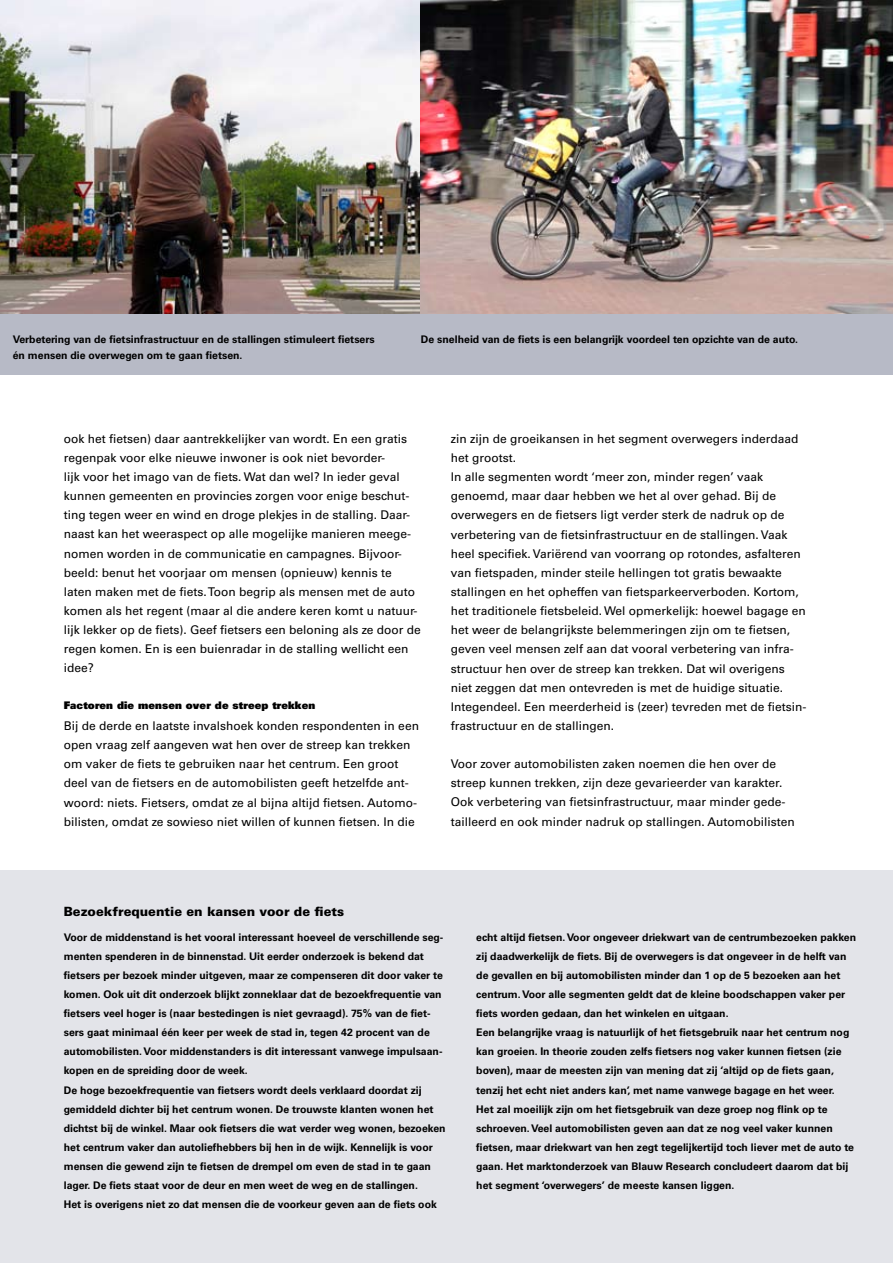
<style>
.page{position:relative;width:893px;height:1263px;background:#fff}
.page>*{position:absolute;margin:0;border:0;box-sizing:border-box;transform-origin:0 0}
.t1{font:900 12.75px "Univers LT";color:#000}
.t2{font:12px/19.2px "Univers LT";color:#000}
.t3{font:700 10.5px/19.2px "Univers LT";color:#000}
.t4{font:900 10.5px "Univers";letter-spacing:.01em;color:#000}
</style>
<div class="page">
<div style="left:0;top:871px;width:893px;height:392px;background:#e3e4e9"></div>
<div style="left:0;top:0;width:893px;height:375px;background:#b7bac6"></div>
<img style="left:0;top:0;width:893px;height:314px">
<p class="t3" style="left:13px;top:331px;width:364px;line-height:16.5px">Verbetering van de fietsinfrastructuur en de stallingen stimuleert fietsers én mensen die overwegen om te gaan fietsen.</p>
<p class="t3" style="left:421px;top:330px;width:379px">De snelheid van de fiets is een belangrijk voordeel ten opzichte van de auto.</p>
<p class="t2" style="left:64px;top:429px;width:358px">ook het fietsen) daar aantrekkelijker van wordt. En een gratis regenpak voor elke nieuwe inwoner is ook niet bevorder-<br>lijk voor het imago van de fiets. Wat dan wel? In ieder geval kunnen gemeenten en provincies zorgen voor enige beschut&shy;ting tegen weer en wind en droge plekjes in de stalling. Daar&shy;naast kan het weeraspect op alle mogelijke manieren meege&shy;nomen worden in de communicatie en campagnes. Bijvoor&shy;beeld: benut het voorjaar om mensen (opnieuw) kennis te laten maken met de fiets. Toon begrip als mensen met de auto komen als het regent (maar al die andere keren komt u natuur&shy;lijk lekker op de fiets). Geef fietsers een beloning als ze door de regen komen. En is een buienradar in de stalling wellicht een idee?</p>
<p class="t4" style="left:64px;top:698px;width:253px">Factoren die mensen over de streep trekken</p>
<p class="t2" style="left:64px;top:716px;width:357px">Bij de derde en laatste invalshoek konden respondenten in een open vraag zelf aangeven wat hen over de streep kan trekken om vaker de fiets te gebruiken naar het centrum. Een groot deel van de fietsers en de automobilisten geeft hetzelfde ant&shy;woord: niets. Fietsers, omdat ze al bijna altijd fietsen. Automo&shy;bilisten, omdat ze sowieso niet willen of kunnen fietsen. In die</p>
<p class="t2" style="left:451px;top:429px;width:357px">zin zijn de groeikansen in het segment overwegers inderdaad het grootst.<br>In alle segmenten wordt ‘meer zon, minder regen’ vaak genoemd, maar daar hebben we het al over gehad. Bij de overwegers en de fietsers ligt verder sterk de nadruk op de verbetering van de fietsinfrastructuur en de stallingen. Vaak heel specifiek. Variërend van voorrang op rotondes, asfalteren van fietspaden, minder steile hellingen tot gratis bewaakte stallingen en het opheffen van fietsparkeerverboden. Kortom, het traditionele fietsbeleid. Wel opmerkelijk: hoewel bagage en het weer de belangrijkste belemmeringen zijn om te fietsen, geven veel mensen zelf aan dat vooral verbetering van infra&shy;structuur hen over de streep kan trekken. Dat wil overigens niet zeggen dat men ontevreden is met de huidige situatie.<br>Integendeel. Een meerderheid is (zeer) tevreden met de fietsin&shy;frastructuur en de stallingen.</p>
<p class="t2" style="left:451px;top:754px;width:346px">Voor zover automobilisten zaken noemen die hen over de streep kunnen trekken, zijn deze gevarieerder van karakter.<br>Ook verbetering van fietsinfrastructuur, maar minder gede&shy;tailleerd en ook minder nadruk op stallingen. Automobilisten</p>
<p class="t1" style="left:64px;top:904px;width:282px">Bezoekfrequentie en kansen voor de fiets</p>
<p class="t3" style="left:64px;top:927px;width:383px">Voor de middenstand is het vooral interessant hoeveel de verschillende seg&shy;menten spenderen in de binnenstad. Uit eerder onderzoek is bekend dat fietsers per bezoek minder uitgeven, maar ze compenseren dit door vaker te komen. Ook uit dit onderzoek blijkt zonneklaar dat de bezoekfrequentie van fietsers veel hoger is (naar bestedingen is niet gevraagd). 75% van de fiet&shy;sers gaat minimaal één keer per week de stad in, tegen 42 procent van de automobilisten. Voor middenstanders is dit interessant vanwege impulsaan&shy;kopen en de spreiding door de week.<br>De hoge bezoekfrequentie van fietsers wordt deels verklaard doordat zij gemiddeld dichter bij het centrum wonen. De trouwste klanten wonen het dichtst bij de winkel. Maar ook fietsers die wat verder weg wonen, bezoeken het centrum vaker dan autoliefhebbers bij hen in de wijk. Kennelijk is voor mensen die gewend zijn te fietsen de drempel om even de stad in te gaan lager. De fiets staat voor de deur en men weet de weg en de stallingen.<br>Het is overigens niet zo dat mensen die de voorkeur geven aan de fiets ook</p>
<p class="t3" style="left:476px;top:927px;width:381px">echt altijd fietsen. Voor ongeveer driekwart van de centrumbezoeken pakken zij daadwerkelijk de fiets. Bij de overwegers is dat ongeveer in de helft van de gevallen en bij automobilisten minder dan 1 op de 5 bezoeken aan het centrum. Voor alle segmenten geldt dat de kleine boodschappen vaker per fiets worden gedaan, dan het winkelen en uitgaan.<br>Een belangrijke vraag is natuurlijk of het fietsgebruik naar het centrum nog kan groeien. In theorie zouden zelfs fietsers nog vaker kunnen fietsen (zie boven), maar de meesten zijn van mening dat zij ‘altijd op de fiets gaan, tenzij het echt niet anders kan’, met name vanwege bagage en het weer.<br>Het zal moeilijk zijn om het fietsgebruik van deze groep nog flink op te schroeven. Veel automobilisten geven aan dat ze nog veel vaker kunnen fietsen, maar driekwart van hen zegt tegelijkertijd toch liever met de auto te gaan. Het marktonderzoek van Blauw Research concludeert daarom dat bij het segment ‘overwegers’ de meeste kansen liggen.</p>
</div>
